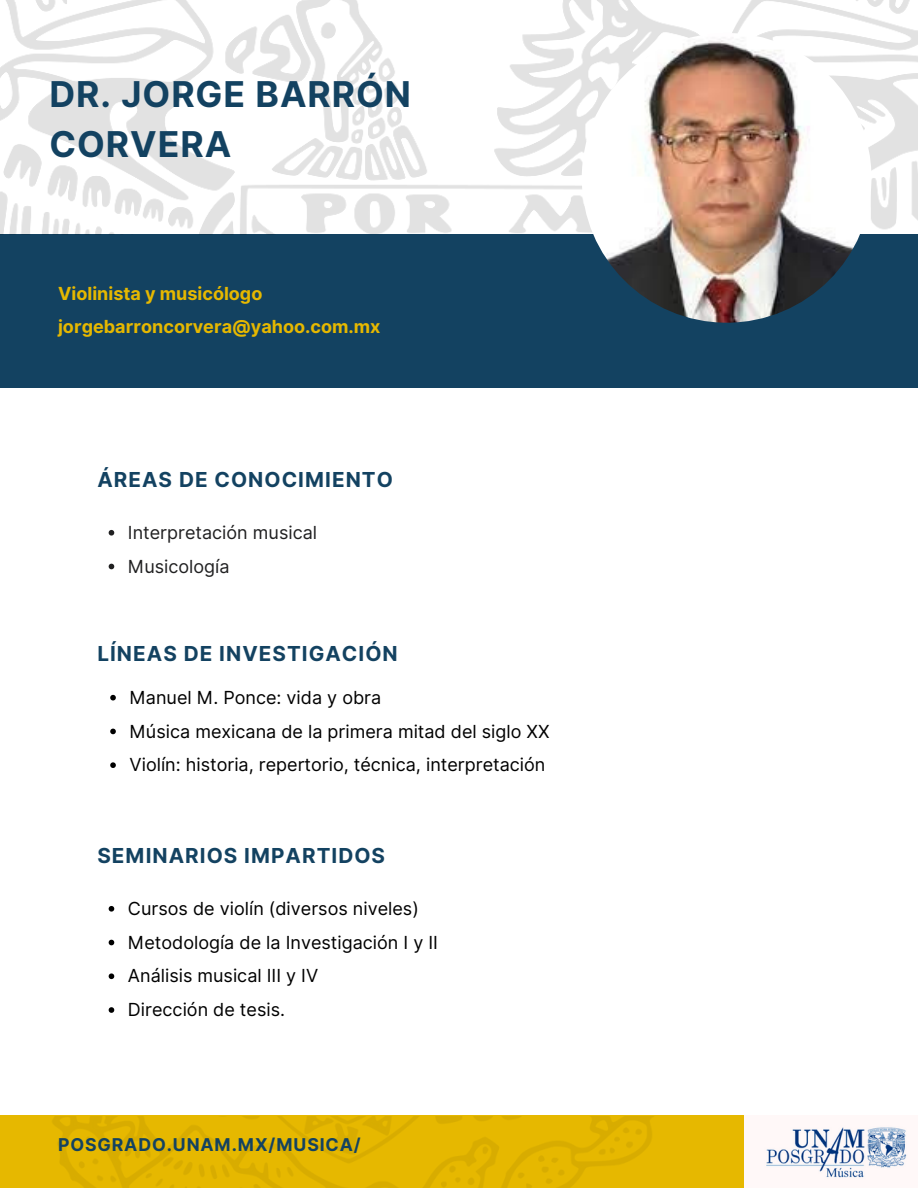
<style>
.page{position:relative;width:918px;height:1188px;background:#fff}
.page>*{position:absolute;margin:0;border:0;box-sizing:border-box;transform-origin:0 0}
.t1{font:700 35.55px/49.5px "Inter";letter-spacing:.03em;color:#134261}
.t2{font:700 20.7px "Inter";letter-spacing:.05em;color:#134261}
.t3{font:18px/33.8px "Inter";color:#000}
.t4{font:700 18px/33.8px "Inter";color:#e6b800}
.t5{font:18px/33.8px "Inter";color:#202021}
.t6{font:700 17.7px "Inter";letter-spacing:.05em;color:#134261}
</style>
<div class="page">
<div style="left:0;top:1115px;width:751px;height:73px;background:linear-gradient(to right,#e2b400,#e4b703)"></div>
<div style="left:0;top:234px;width:918px;height:153px;background:#134261"></div>
<img style="left:0;top:0;width:918px;height:234px">
<img style="left:582px;top:33px;width:289px;height:290px;border-radius:50%">
<img style="left:745px;top:1115px;width:162px;height:73px">
<svg style="left:109px;top:530px;width:5px;height:6px"></svg>
<svg style="left:109px;top:564px;width:5px;height:5px"></svg>
<svg style="left:110px;top:695px;width:6px;height:5px"></svg>
<svg style="left:110px;top:729px;width:6px;height:5px"></svg>
<svg style="left:110px;top:762px;width:6px;height:6px"></svg>
<svg style="left:109px;top:906px;width:5px;height:6px"></svg>
<svg style="left:109px;top:940px;width:5px;height:5px"></svg>
<svg style="left:109px;top:973px;width:5px;height:6px"></svg>
<svg style="left:109px;top:1007px;width:5px;height:6px"></svg>
<h1 class="t1" style="left:49px;top:69px;width:363px">DR. JORGE BARRÓN<br>CORVERA</h1>
<p class="t4" style="left:58px;top:276px;width:324px">Violinista y musicólogo jorgebarroncorvera@yahoo.com.mx</p>
<p class="t2" style="left:97px;top:467px;width:297px">ÁREAS DE CONOCIMIENTO</p>
<p class="t5" style="left:128px;top:516px;width:191px">Interpretación musical<br>Musicología</p>
<p class="t2" style="left:97px;top:641px;width:302px">LÍNEAS DE INVESTIGACIÓN</p>
<p class="t3" style="left:130px;top:680px;width:422px">Manuel M. Ponce: vida y obra<br>Música mexicana de la primera mitad del siglo XX<br>Violín: historia, repertorio, técnica, interpretación</p>
<p class="t2" style="left:97px;top:843px;width:289px">SEMINARIOS IMPARTIDOS</p>
<p class="t3" style="left:128px;top:892px;width:311px">Cursos de violín (diversos niveles)<br>Metodología de la Investigación I y II<br>Análisis musical III y IV<br>Dirección de tesis.</p>
<p class="t6" style="left:58px;top:1134px;width:304px">POSGRADO.UNAM.MX/MUSICA/</p>
</div>
